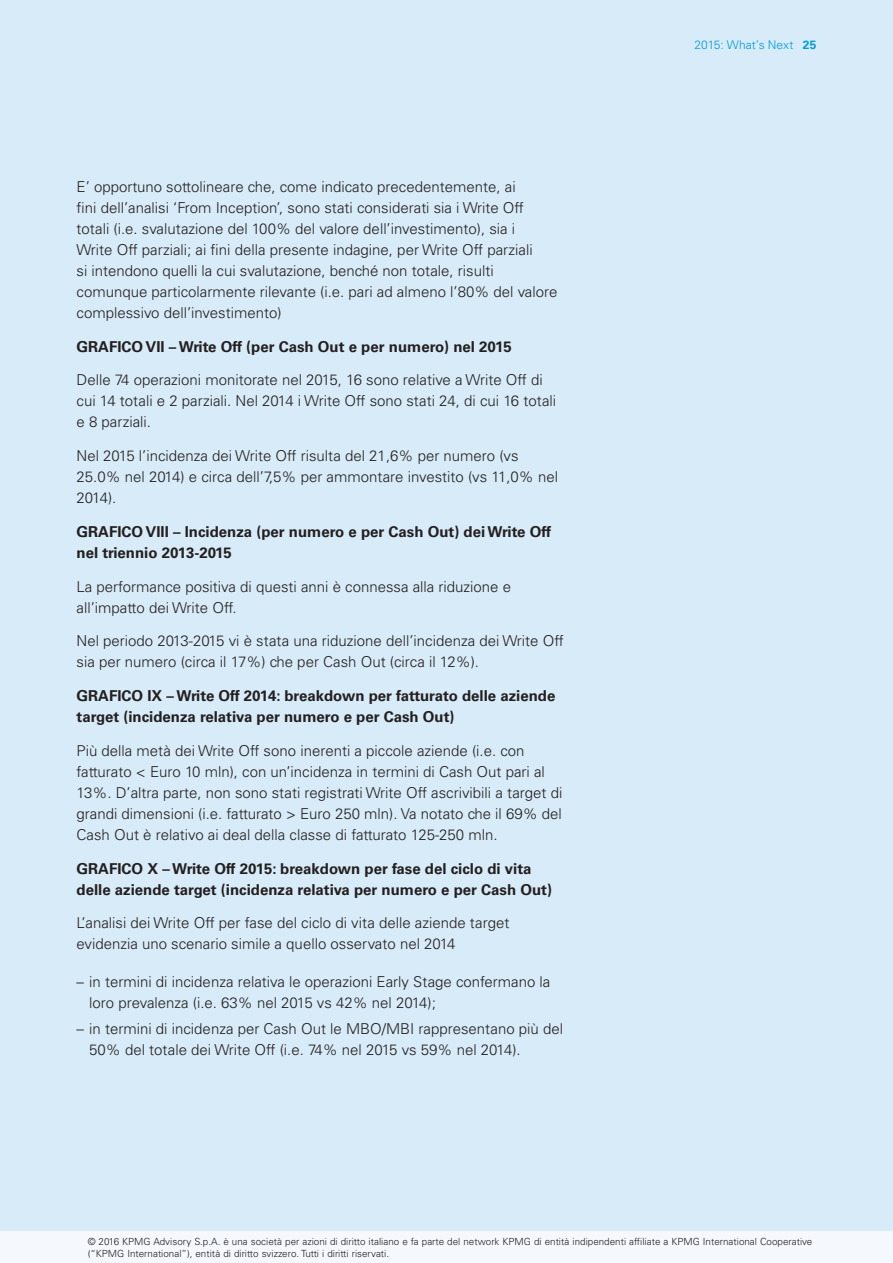
<style>
.page{position:relative;width:893px;height:1263px;background:#d8ebf8}
.page>*{position:absolute;margin:0;border:0;box-sizing:border-box;transform-origin:0 0}
.t1{font:300 15px/21px "Univers LT Std";color:#231f20}
.t2{font:700 15px/21px "Univers LT Std";color:#231f20}
.t3{font:300 12px "Univers LT Std";color:#009cdc}
.t4{font:300 9.9px/12.1px "Univers LT Std";color:#231f20}
.s1{font-weight:700}
</style>
<div class="page">
<div style="left:0;top:1231px;width:893px;height:32px;background:#f5f9fd"></div>
<p class="t1" style="left:77px;top:176px;width:482px">E’ opportuno sottolineare che, come indicato precedentemente, ai<br>fini dell’analisi ‘From Inception’, sono stati considerati sia i Write Off totali (i.e. svalutazione del 100% del valore dell’investimento), sia i<br>Write Off parziali; ai fini della presente indagine, per Write Off parziali<br>si intendono quelli la cui svalutazione, benché non totale, risulti comunque particolarmente rilevante (i.e. pari ad almeno l’80% del valore complessivo dell’investimento)</p>
<p class="t2" style="left:77px;top:336px;width:437px">GRAFICO VII – Write Off (per Cash Out e per numero) nel 2015</p>
<p class="t1" style="left:77px;top:370px;width:481px">Delle 74 operazioni monitorate nel 2015, 16 sono relative a Write Off di cui 14 totali e 2 parziali. Nel 2014 i Write Off sono stati 24, di cui 16 totali e 8 parziali.</p>
<p class="t1" style="left:77px;top:445px;width:483px">Nel 2015 l’incidenza dei Write Off risulta del 21,6% per numero (vs<br>25.0% nel 2014) e circa dell’7,5% per ammontare investito (vs 11,0% nel<br>2014).</p>
<p class="t2" style="left:77px;top:521px;width:476px">GRAFICO VIII – Incidenza (per numero e per Cash Out) dei Write Off nel triennio 2013-2015</p>
<p class="t1" style="left:77px;top:576px;width:436px">La performance positiva di questi anni è connessa alla riduzione e all’impatto dei Write Off.</p>
<p class="t1" style="left:77px;top:631px;width:489px">Nel periodo 2013-2015 vi è stata una riduzione dell’incidenza dei Write Off sia per numero (circa il 17%) che per Cash Out (circa il 12%).</p>
<p class="t2" style="left:77px;top:685px;width:480px">GRAFICO IX – Write Off 2014: breakdown per fatturato delle aziende target (incidenza relativa per numero e per Cash Out)</p>
<p class="t1" style="left:77px;top:740px;width:487px">Più della metà dei Write Off sono inerenti a piccole aziende (i.e. con fatturato &lt; Euro 10 mln), con un’incidenza in termini di Cash Out pari al 13%. D’altra parte, non sono stati registrati Write Off ascrivibili a target di grandi dimensioni (i.e. fatturato &gt; Euro 250 mln). Va notato che il 69% del Cash Out è relativo ai deal della classe di fatturato 125-250 mln.</p>
<p class="t2" style="left:77px;top:858px;width:477px">GRAFICO X – Write Off 2015: breakdown per fase del ciclo di vita delle aziende target (incidenza relativa per numero e per Cash Out)</p>
<p class="t1" style="left:77px;top:913px;width:434px">L’analisi dei Write Off per fase del ciclo di vita delle aziende target evidenzia uno scenario simile a quello osservato nel 2014</p>
<p class="t1" style="left:89px;top:972px;width:463px;text-indent:-13px">– in termini di incidenza relativa le operazioni Early Stage confermano la loro prevalenza (i.e. 63% nel 2015 vs 42% nel 2014);</p>
<p class="t1" style="left:89px;top:1018px;width:475px;text-indent:-13px">– in termini di incidenza per Cash Out le MBO/MBI rappresentano più del<br>50% del totale dei Write Off (i.e. 74% nel 2015 vs 59% nel 2014).</p>
<p class="t3" style="left:694px;top:37px;width:124px">2015: What’s Next <span class="s1">25</span></p>
<p class="t4" style="left:88px;top:1235px;width:726px">© 2016 KPMG Advisory S.p.A. è una società per azioni di diritto italiano e fa parte del network KPMG di entità indipendenti affiliate a KPMG International Cooperative (“KPMG International”), entità di diritto svizzero. Tutti i diritti riservati.</p>
</div>
